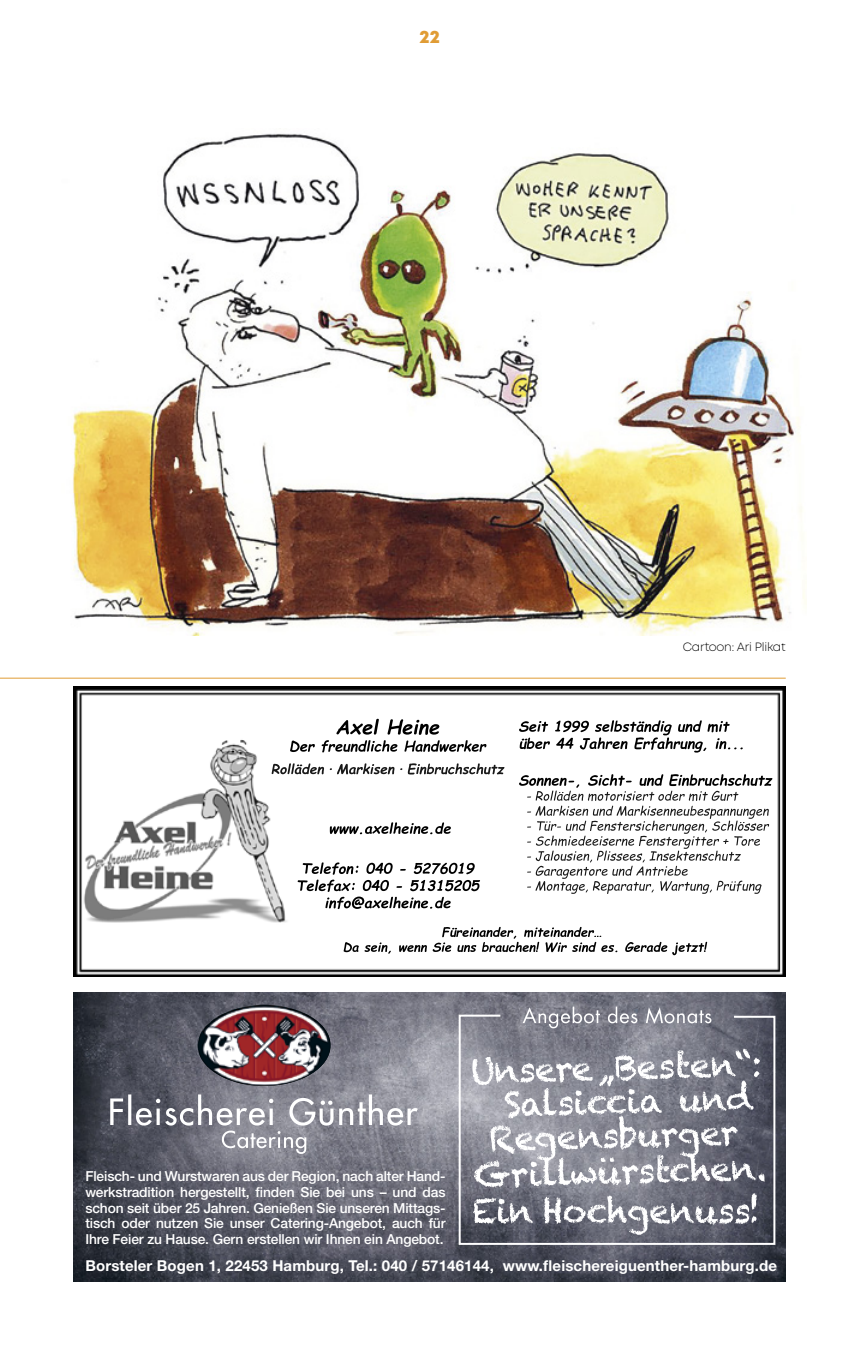
<style>
.page{position:relative;width:851px;height:1361px;background:#fff}
.page>*{position:absolute;margin:0;border:0;box-sizing:border-box;transform-origin:0 0}
.t1{font:800 18px "Mont";color:#e09c35}
.t2{font:700 15px "Helvetica Neue LT";letter-spacing:.01em;color:#fff}
.t3{font:500 13.8px/15.6px "Helvetica Neue LT";letter-spacing:-.01em;color:#fff;text-align:justify}
.GBB_BU{font:300 12px "Mont";letter-spacing:-.02em;color:#000}
</style>
<div class="page">
<img style="left:73px;top:133px;width:733px;height:502px">
<img style="left:74px;top:992px;width:711px;height:289px">
<img style="left:197px;top:1004px;width:133px;height:82px">
<svg style="left:457px;top:1013px;width:319px;height:233px;background:#7a7b86"></svg>
<svg style="left:522px;top:1006px;width:189px;height:22px;background:#91929c"></svg>
<svg style="left:110px;top:1094px;width:308px;height:60px;background:#8c8d96"></svg>
<svg style="left:472px;top:1048px;width:292px;height:186px;background:#94959e"></svg>
<img style="left:74px;top:687px;width:711px;height:289px">
<img style="left:442px;top:927px;width:139px;height:10px">
<img style="left:343px;top:942px;width:203px;height:10px">
<img style="left:580px;top:942px;width:127px;height:10px">
<img style="left:555px;top:720px;width:146px;height:12px">
<img style="left:597px;top:737px;width:75px;height:12px">
<img style="left:669px;top:774px;width:80px;height:12px">
<svg style="left:764px;top:778px;width:8px;height:8px"></svg>
<img style="left:550px;top:790px;width:169px;height:11px">
<svg style="left:733px;top:792px;width:5px;height:9px"></svg>
<img style="left:559px;top:805px;width:137px;height:10px">
<img style="left:736px;top:809px;width:32px;height:7px">
<img style="left:578px;top:820px;width:191px;height:11px">
<img style="left:550px;top:835px;width:144px;height:11px">
<img style="left:734px;top:836px;width:26px;height:10px">
<img style="left:535px;top:850px;width:147px;height:11px">
<img style="left:714px;top:850px;width:25px;height:11px">
<img style="left:535px;top:865px;width:145px;height:11px">
<img style="left:535px;top:881px;width:188px;height:10px">
<img style="left:736px;top:880px;width:25px;height:14px">
<img style="left:320px;top:862px;width:144px;height:13px">
<img style="left:315px;top:879px;width:156px;height:13px">
<img style="left:337px;top:896px;width:63px;height:13px">
<img style="left:372px;top:822px;width:72px;height:12px">
<img style="left:336px;top:719px;width:83px;height:15px">
<img style="left:321px;top:740px;width:150px;height:12px">
<img style="left:287px;top:763px;width:196px;height:11px">
<svg style="left:491px;top:765px;width:13px;height:9px"></svg>
<hr style="left:0;top:677px;width:785px;height:1px;background:#e09c35">
<h1 class="t1" style="left:419px;top:25px;width:22px">22</h1>
<p class="GBB_BU" style="left:682px;top:639px;width:104px">Cartoon: Ari Plikat</p>
<p class="t3" style="left:85px;top:1168px;width:361px">Fleisch- und Wurstwaren aus der Region, nach alter Hand&shy;werkstradition hergestellt, finden Sie bei uns – und das schon seit über 25 Jahren. Genießen Sie unseren Mittags&shy;tisch oder nutzen Sie unser Catering-Angebot, auch für Ihre Feier zu Hause. Gern erstellen wir Ihnen ein Angebot.</p>
<p class="t2" style="left:85px;top:1256px;width:693px">Borsteler Bogen 1, 22453 Hamburg, Tel.: 040 / 57146144, www.fleischereiguenther-hamburg.de</p>
</div>
